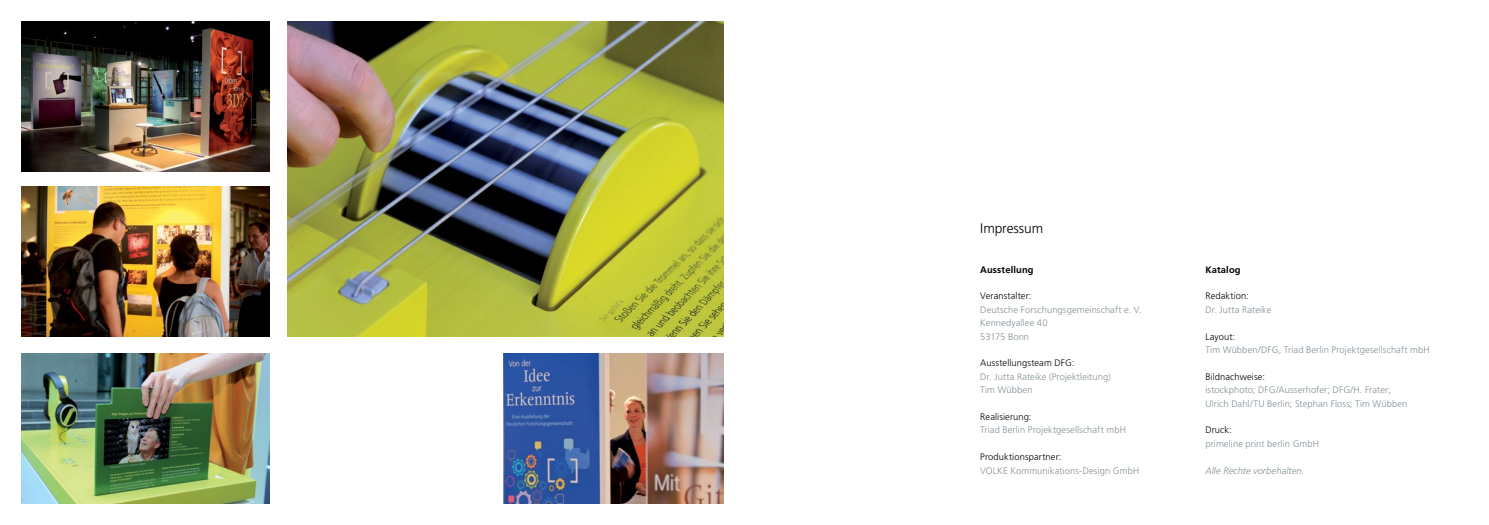
<style>
.page{position:relative;width:1489px;height:525px;background:#fff}
.page>*{position:absolute;margin:0;border:0;box-sizing:border-box;transform-origin:0 0}
.t1{font:300 13.75px "Frutiger LT Std";letter-spacing:-.005em;color:#000}
.t2{font:300 9.38px/13.4px "Frutiger LT Std";letter-spacing:.01em;color:#839097}
.t3{font:300 9.38px "Frutiger LT Std";letter-spacing:.01em;color:#000}
.t4{font:italic 300 9.38px "Frutiger LT Std";letter-spacing:.01em;color:#839097}
.t5{font:700 9.38px "Frutiger LT Std";letter-spacing:.015em;color:#000}
</style>
<div class="page">
<img style="left:21px;top:21px;width:248px;height:150px">
<img style="left:21px;top:186px;width:248px;height:150px">
<img style="left:287px;top:21px;width:436px;height:315px">
<img style="left:21px;top:353px;width:248px;height:150px">
<img style="left:503px;top:353px;width:220px;height:150px">
<h1 class="t1" style="left:980px;top:220px;width:64px">Impressum</h1>
<p class="t5" style="left:980px;top:264px;width:55px">Ausstellung</p>
<p class="t3" style="left:980px;top:291px;width:53px">Veranstalter:</p>
<p class="t2" style="left:980px;top:303px;width:163px">Deutsche Forschungsgemeinschaft e. V.<br>Kennedyallee 40<br>53175 Bonn</p>
<p class="t3" style="left:980px;top:357px;width:96px">Ausstellungsteam DFG:</p>
<p class="t2" style="left:980px;top:370px;width:132px">Dr. Jutta Rateike (Projektleitung)<br>Tim Wübben</p>
<p class="t3" style="left:980px;top:411px;width:53px">Realisierung:</p>
<p class="t2" style="left:980px;top:423px;width:147px">Triad Berlin Projektgesellschaft mbH</p>
<p class="t3" style="left:980px;top:451px;width:83px">Produktionspartner:</p>
<p class="t2" style="left:980px;top:463px;width:161px">VOLKE Kommunikations-Design GmbH</p>
<p class="t5" style="left:1205px;top:264px;width:37px">Katalog</p>
<p class="t3" style="left:1205px;top:291px;width:45px">Redaktion:</p>
<p class="t2" style="left:1205px;top:303px;width:68px">Dr. Jutta Rateike</p>
<p class="t3" style="left:1205px;top:331px;width:31px">Layout:</p>
<p class="t2" style="left:1205px;top:343px;width:226px">Tim Wübben/DFG, Triad Berlin Projektgesellschaft mbH</p>
<p class="t3" style="left:1205px;top:371px;width:61px">Bildnachweise:</p>
<p class="t2" style="left:1205px;top:383px;width:204px">istockphoto; DFG/Ausserhofer; DFG/H. Frater;<br>Ulrich Dahl/TU Berlin; Stephan Floss; Tim Wübben</p>
<p class="t3" style="left:1205px;top:424px;width:28px">Druck:</p>
<p class="t2" style="left:1205px;top:436px;width:115px">primeline print berlin GmbH</p>
<p class="t4" style="left:1205px;top:464px;width:101px">Alle Rechte vorbehalten.</p>
</div>
